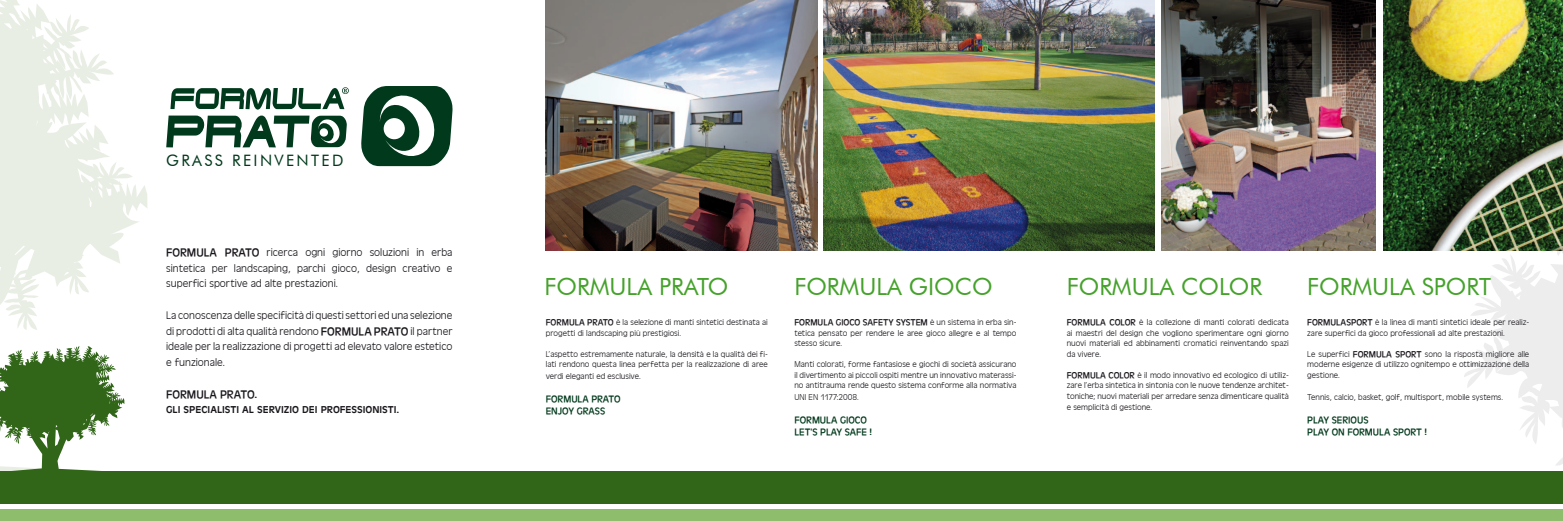
<style>
.page{position:relative;width:1563px;height:521px;background:#fff}
.page>*{position:absolute;margin:0;border:0;box-sizing:border-box;transform-origin:0 0}
.t1{font:23.62px "Futura BT";color:#45a22b}
.t2{font:15.75px "Futura BT";letter-spacing:.15em;color:#00391b}
.t3{font:11.38px/15.8px "Antique Oli T Ligh";color:#1a171c;text-align:justify}
.t4{font:11.38px/15.8px "Antique Oli DCD";color:#1a171c}
.t5{font:9.62px/11.5px "Antique Oli DCD";color:#00391b}
.t6{font:8.75px/10.5px "Antique Oli T Ligh";color:#1a171c}
.t7{font:8.75px "Antique Oli DCD";color:#1a171c}
.s1{font-family:"Antique Oli DCD"}
.s2{font-family:"Antique Oli T Ligh"}
</style>
<div class="page">
<svg style="left:0;top:0;width:99px;height:56px"></svg>
<svg style="left:0;top:56px;width:179px;height:274px"></svg>
<svg style="left:1556px;top:458px;width:7px;height:7px"></svg>
<svg style="left:1464px;top:251px;width:99px;height:193px"></svg>
<img style="left:546px;top:0;width:271px;height:250px">
<div style="left:0;top:509px;width:1563px;height:12px;background:#8ebd6b"></div>
<div style="left:0;top:471px;width:1563px;height:33px;background:#316619"></div>
<img style="left:1383px;top:0;width:180px;height:251px">
<img style="left:823px;top:0;width:332px;height:251px">
<img style="left:1161px;top:0;width:214px;height:251px">
<svg style="left:0;top:346px;width:125px;height:125px"></svg>
<svg style="left:166px;top:116px;width:181px;height:31px"></svg>
<svg style="left:170px;top:87px;width:179px;height:23px"></svg>
<svg style="left:361px;top:86px;width:92px;height:80px"></svg>
<h2 class="t2" style="left:166px;top:150px;width:179px">GRASS REINVENTED</h2>
<h3 class="t3" style="left:166px;top:244px;width:288px"><span class="s1">FORMULA PRATO</span> ricerca ogni giorno soluzioni in erba sintetica per landscaping, parchi gioco, design creativo e superfici sportive ad alte prestazioni.</h3>
<h3 class="t3" style="left:166px;top:307px;width:288px">La conoscenza delle specificità di questi settori ed una selezione di prodotti di alta qualità rendono <span class="s1">FORMULA PRATO</span> il partner ideale per la realizzazione di progetti ad elevato valore estetico e funzionale.</h3>
<h3 class="t4" style="left:166px;top:386px;width:235px">FORMULA PRATO.<br>gli specialisti al servizio dei professionisti.</h3>
<h1 class="t1" style="left:544px;top:272px;width:185px">FORMULA PRATO</h1>
<p class="t6" style="left:546px;top:317px;width:223px"><span class="s1">FORMULA PRATO</span> è la selezione di manti sintetici destinata ai progetti di landscaping più prestigiosi.</p>
<p class="t6" style="left:546px;top:349px;width:223px">L’aspetto estremamente naturale, la densità e la qualità dei fi&shy;lati rendono questa linea perfetta per la realizzazione di aree</p>
<p class="t6" style="left:546px;top:371px;width:96px">verdi eleganti ed esclusive.</p>
<p class="t5" style="left:546px;top:393px;width:76px">FORMULA PRATO<br>ENJOY GRASS</p>
<h1 class="t1" style="left:794px;top:272px;width:200px">FORMULA GIOCO</h1>
<p class="t7" style="left:794px;top:317px;width:223px">FORMULA GIOCO SAFETY SYSTEM <span class="s2">è un sistema in erba sin-</span></p>
<p class="t6" style="left:794px;top:328px;width:223px">tetica pensato per rendere le aree gioco allegre e al tempo stesso sicure.</p>
<p class="t6" style="left:794px;top:359px;width:223px;text-align:justify">Manti colorati, forme fantasiose e giochi di società assicurano il divertimento ai piccoli ospiti mentre un innovativo materassi&shy;no antitrauma rende questo sistema conforme alla normativa</p>
<p class="t6" style="left:794px;top:392px;width:66px">UNI EN 1177:2008.</p>
<p class="t5" style="left:794px;top:414px;width:79px">FORMULA GIOCO<br>LET’S PLAY SAFE !</p>
<h1 class="t1" style="left:1067px;top:272px;width:197px">FORMULA COLOR</h1>
<p class="t6" style="left:1067px;top:317px;width:223px;text-align:justify"><span class="s1">FORMULA COLOR</span> è la collezione di manti colorati dedicata ai maestri del design che vogliono sperimentare ogni giorno nuovi materiali ed abbinamenti cromatici reinventando spazi da vivere.</p>
<p class="t6" style="left:1067px;top:370px;width:223px;text-align:justify"><span class="s1">FORMULA COLOR</span> è il modo innovativo ed ecologico di utiliz&shy;zare l’erba sintetica in sintonia con le nuove tendenze architet&shy;toniche; nuovi materiali per arredare senza dimenticare qualità</p>
<p class="t6" style="left:1067px;top:402px;width:87px">e semplicità di gestione.</p>
<h1 class="t1" style="left:1307px;top:272px;width:185px">FORMULA SPORT</h1>
<p class="t6" style="left:1307px;top:317px;width:223px"><span class="s1">FORMULASPORT</span> è la linea di manti sintetici ideale per realiz&shy;zare superfici da gioco professionali ad alte prestazioni.</p>
<p class="t6" style="left:1307px;top:349px;width:223px;text-align:justify">Le superfici <span class="s1">FORMULA SPORT</span> sono la risposta migliore alle moderne esigenze di utilizzo ognitempo e ottimizzazione della gestione.</p>
<p class="t6" style="left:1307px;top:392px;width:197px">Tennis, calcio, basket, golf, multisport, mobile systems.</p>
<p class="t5" style="left:1307px;top:414px;width:121px">PLAY SERIOUS<br>PLAY ON FORMULA SPORT !</p>
</div>
